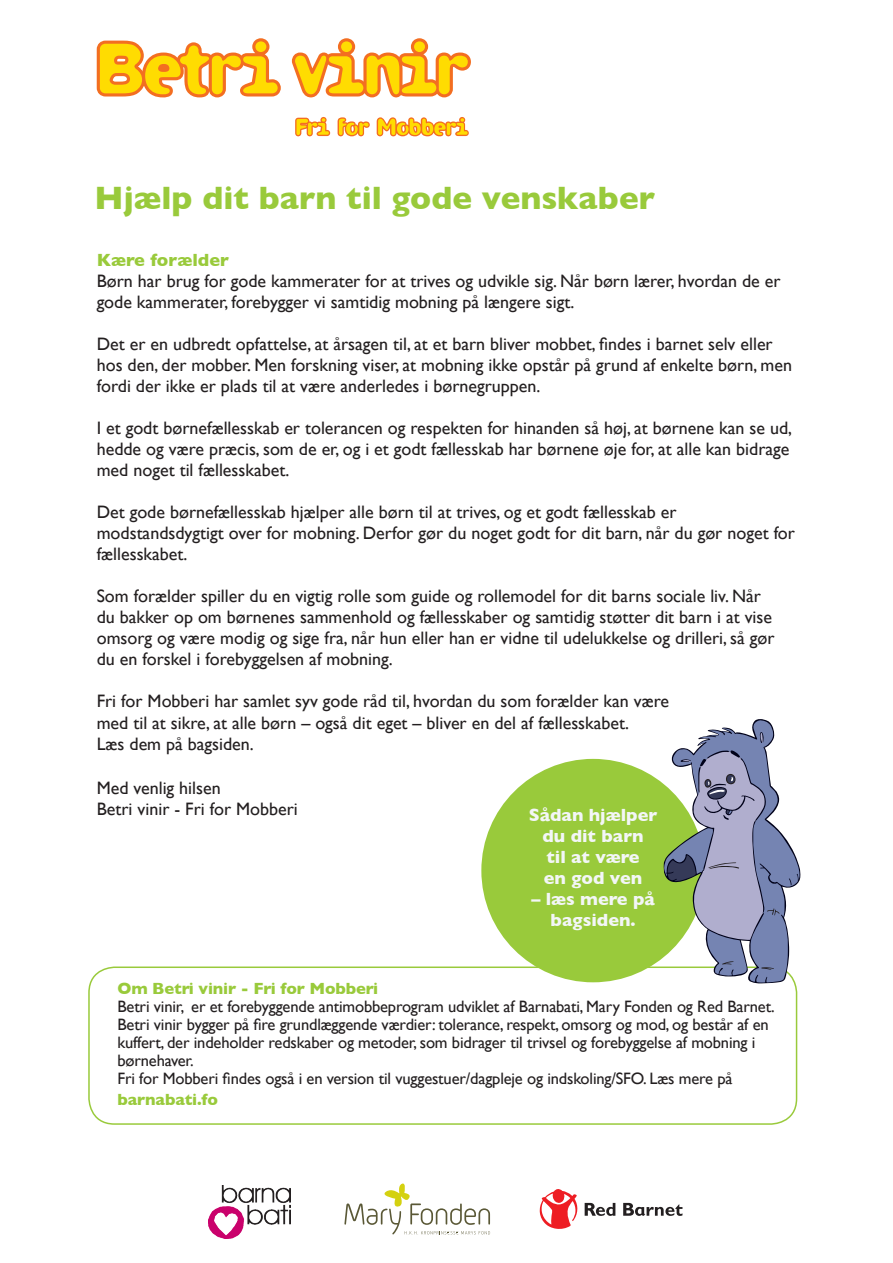
<style>
.page{position:relative;width:893px;height:1263px;background:#fff}
.page>*{position:absolute;margin:0;border:0;box-sizing:border-box;transform-origin:0 0}
.t1{font:700 33px "Gill Sans";color:#99ca3b}
.t2{font:18px/21px "Gill Sans";color:#231f20}
.t3{font:700 18px/21px "Gill Sans";color:#f3f6f7;text-align:center}
.t4{font:700 18px "Gill Sans";color:#99ca3b}
.t5{font:16.5px/18px "Gill Sans";letter-spacing:-.01em;color:#231f20}
.t6{font:700 16.5px "Gill Sans";letter-spacing:-.01em;color:#99ca3b}
</style>
<div class="page">
<svg style="left:295px;top:117px;width:35px;height:19px"></svg>
<svg style="left:338px;top:117px;width:32px;height:19px"></svg>
<svg style="left:377px;top:117px;width:92px;height:19px"></svg>
<svg style="left:97px;top:38px;width:184px;height:59px"></svg>
<svg style="left:292px;top:38px;width:179px;height:59px"></svg>
<div style="left:88px;top:966px;width:709px;height:159px;border:2px solid #99ca3b;border-radius:26px"></div>
<svg style="left:344px;top:1183px;width:146px;height:52px"></svg>
<svg style="left:540px;top:1189px;width:38px;height:40px"></svg>
<svg style="left:585px;top:1203px;width:30px;height:13px"></svg>
<svg style="left:623px;top:1203px;width:59px;height:13px"></svg>
<img style="left:208px;top:1185px;width:83px;height:54px">
<div style="left:481px;top:759px;width:224px;height:223px;background:#99ca3b;border-radius:50%"></div>
<svg style="left:663px;top:719px;width:138px;height:265px"></svg>
<h1 class="t1" style="left:95px;top:179px;width:562px">Hjælp dit barn til gode venskaber</h1>
<p class="t4" style="left:97px;top:249px;width:134px">Kære forælder</p>
<p class="t2" style="left:97px;top:270px;width:685px">Børn har brug for gode kammerater for at trives og udvikle sig. Når børn lærer, hvordan de er gode kammerater, forebygger vi samtidig mobning på længere sigt.</p>
<p class="t2" style="left:97px;top:333px;width:697px">Det er en udbredt opfattelse, at årsagen til, at et barn bliver mobbet, findes i barnet selv eller hos den, der mobber. Men forskning viser, at mobning ikke opstår på grund af enkelte børn, men fordi der ikke er plads til at være anderledes i børnegruppen.</p>
<p class="t2" style="left:97px;top:417px;width:697px">I et godt børnefællesskab er tolerancen og respekten for hinanden så høj, at børnene kan se ud, hedde og være præcis, som de er, og i et godt fællesskab har børnene øje for, at alle kan bidrage med noget til fællesskabet.</p>
<p class="t2" style="left:97px;top:501px;width:700px">Det gode børnefællesskab hjælper alle børn til at trives, og et godt fællesskab er modstandsdygtigt over for mobning. Derfor gør du noget godt for dit barn, når du gør noget for fællesskabet.</p>
<p class="t2" style="left:97px;top:585px;width:679px">Som forælder spiller du en vigtig rolle som guide og rollemodel for dit barns sociale liv. Når du bakker op om børnenes sammenhold og fællesskaber og samtidig støtter dit barn i at vise omsorg og være modig og sige fra, når hun eller han er vidne til udelukkelse og drilleri, så gør du en forskel i forebyggelsen af mobning.</p>
<p class="t2" style="left:97px;top:690px;width:574px;line-height:21.6px">Fri for Mobberi har samlet syv gode råd til, hvordan du som forælder kan være med til at sikre, at alle børn – også dit eget – bliver en del af fællesskabet.<br>Læs dem på bagsiden.</p>
<p class="t2" style="left:97px;top:776px;width:203px;line-height:21.6px">Med venlig hilsen<br>Betri vinir - Fri for Mobberi</p>
<p class="t3" style="left:529px;top:804px;width:130px">Sådan hjælper du dit barn<br>til at være<br>en god ven</p>
<p class="t3" style="left:531px;top:888px;width:125px">– læs mere på bagsiden.</p>
<p class="t6" style="left:117px;top:978px;width:262px">Om Betri vinir - Fri for Mobberi</p>
<p class="t5" style="left:117px;top:997px;width:659px">Betri vinir, er et forebyggende antimobbeprogram udviklet af Barnabati, Mary Fonden og Red Barnet.<br>Betri vinir bygger på fire grundlæggende værdier: tolerance, respekt, omsorg og mod, og består af en kuffert, der indeholder redskaber og metoder, som bidrager til trivsel og forebyggelse af mobning i børnehaver.<br>Fri for Mobberi findes også i en version til vuggestuer/dagpleje og indskoling/SFO. Læs mere på</p>
<p class="t6" style="left:117px;top:1089px;width:102px">barnabati.fo</p>
</div>
